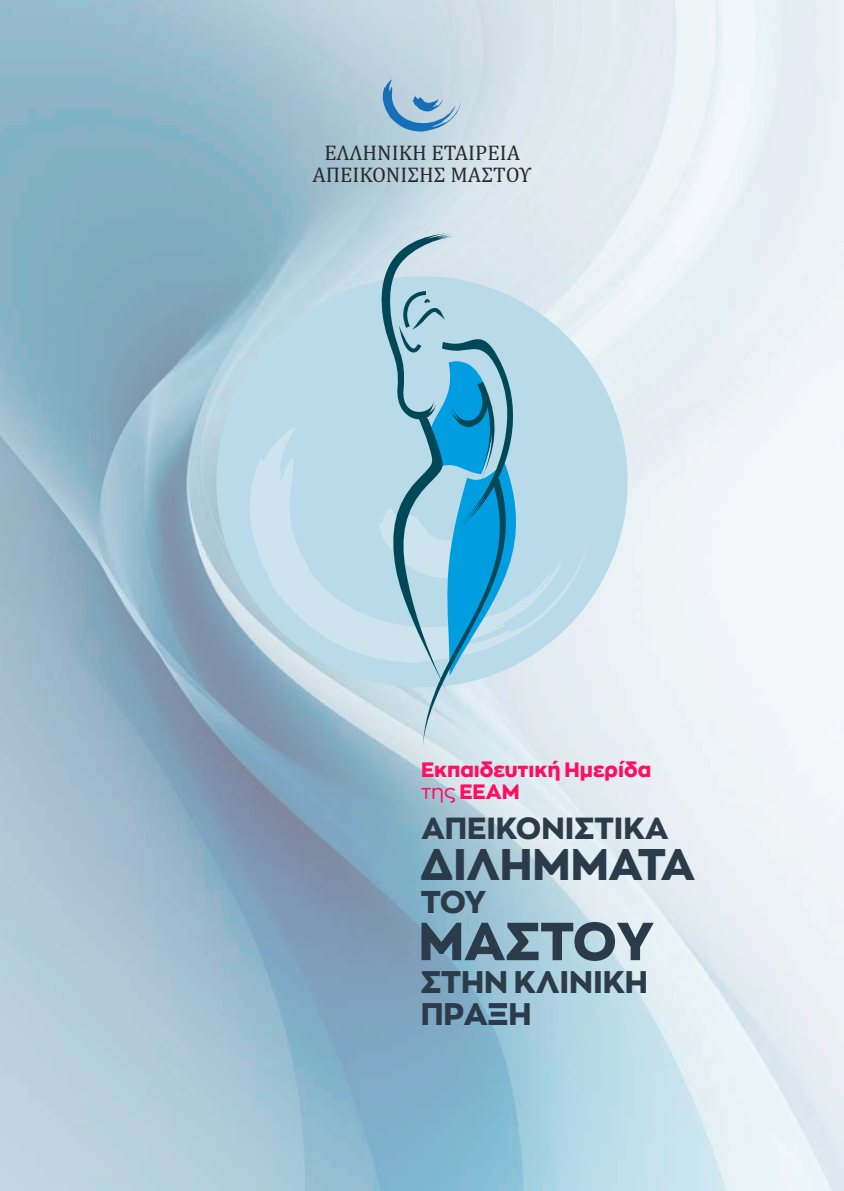
<style>
.page{position:relative;width:844px;height:1191px;background:#fff}
.page>*{position:absolute;margin:0;border:0;box-sizing:border-box;transform-origin:0 0}
.t1{font:800 52.5px "Zona Pro";color:#2c3b4a}
.t2{font:800 43.57px "Zona Pro";color:#2c3b4a}
.t3{font:800 30.97px "Zona Pro";color:#2c3b4a}
.t4{font:800 30.8px/32.6px "Zona Pro";color:#2c3b4a}
.t5{font:800 30.1px "Zona Pro";color:#2c3b4a}
.t6{font:21.35px/22.1px "Cambria";color:#2a2a2d;text-align:center}
.t7{font:800 20.47px/21.7px "Zona Pro";color:#ff0d5f}
.s1{font-weight:400}
</style>
<div class="page">
<img style="left:0;top:0;width:843px;height:1191px">
<svg style="left:382px;top:79px;width:79px;height:53px;background:#98bdd5"></svg>
<div style="left:216px;top:276px;width:411px;height:411px;background:#b9dae8;border-radius:50%"></div>
<svg style="left:249px;top:428px;width:339px;height:235px"></svg>
<svg style="left:379px;top:428px;width:161px;height:248px"></svg>
<svg style="left:380px;top:233px;width:139px;height:518px"></svg>
<p class="t6" style="left:312px;top:143px;width:221px">ΕΛΛΗΝΙΚΗ ΕΤΑΙΡΕΙΑ<br>ΑΠΕΙΚΟΝΙΣΗΣ ΜΑΣΤΟΥ</p>
<p class="t7" style="left:421px;top:759px;width:231px">Εκπαιδευτική Ημερίδα <span class="s1">της</span> ΕΕΑΜ</p>
<h3 class="t5" style="left:421px;top:814px;width:248px">ΑΠΕΙΚΟΝΙΣΤΙΚA</h3>
<h2 class="t2" style="left:421px;top:844px;width:275px">ΔΙΛHΜΜΑΤΑ</h2>
<h3 class="t3" style="left:421px;top:887px;width:66px">ΤΟΥ</h3>
<h1 class="t1" style="left:418px;top:916px;width:237px">ΜΑΣΤΟY</h1>
<h3 class="t4" style="left:420px;top:966px;width:229px">ΣΤΗΝ ΚΛΙΝΙΚΗ<br>ΠΡAΞΗ</h3>
</div>
